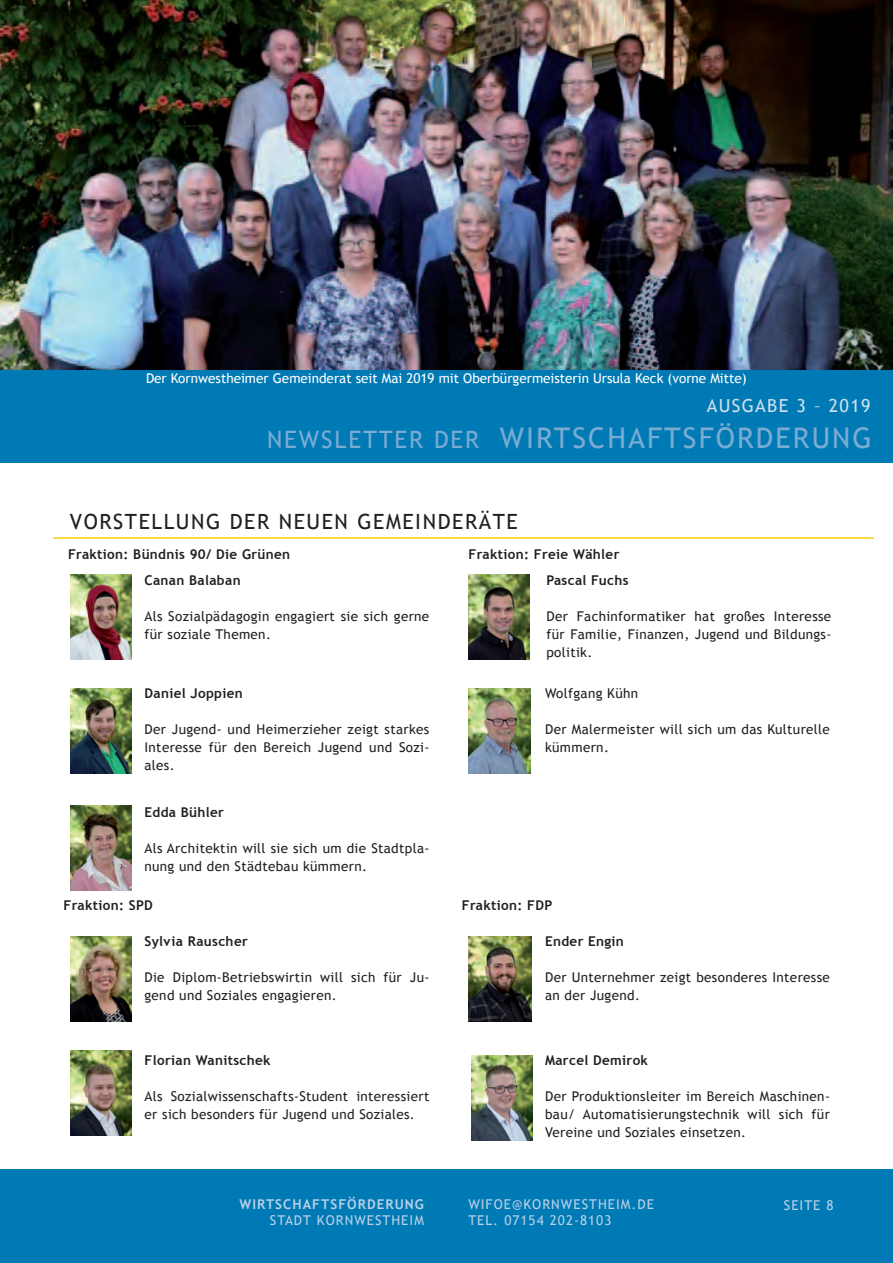
<style>
.page{position:relative;width:893px;height:1263px;background:#fff}
.page>*{position:absolute;margin:0;border:0;box-sizing:border-box;transform-origin:0 0}
.t1{font:28.5px "Trebuchet MS";letter-spacing:.075em;color:#7aabd3}
.t2{font:24px "Trebuchet MS";letter-spacing:.075em;color:#7aabd3}
.t3{font:21px "Trebuchet MS";letter-spacing:.075em;color:#231f20}
.t4{font:18px "Trebuchet MS";letter-spacing:.075em;color:#cfdfee}
.t5{font:13.5px/18px "Trebuchet MS";letter-spacing:.025em;color:#231f20}
.t6{font:700 13.5px/25.5px "Trebuchet MS";letter-spacing:.025em;color:#231f20}
.t7{font:13.5px "Trebuchet MS";color:#fff}
.t8{font:13.5px/16.2px "Trebuchet MS";letter-spacing:.075em;color:#bad0e7}
.t9{font:700 13.5px "Trebuchet MS";letter-spacing:.075em;color:#bad0e7}
</style>
<div class="page">
<div style="left:0;top:1170px;width:893px;height:93px;background:#007ab4"></div>
<hr style="left:53px;top:537px;width:821px;height:2px;background:#feca0a">
<div style="left:0;top:369px;width:893px;height:93px;background:#007ab4"></div>
<img style="left:0;top:0;width:893px;height:369px">
<img style="left:70px;top:575px;width:62px;height:85px">
<img style="left:70px;top:688px;width:62px;height:85px">
<img style="left:70px;top:806px;width:62px;height:85px">
<img style="left:70px;top:936px;width:62px;height:85px">
<img style="left:70px;top:1050px;width:62px;height:86px">
<img style="left:468px;top:575px;width:62px;height:85px">
<img style="left:469px;top:688px;width:62px;height:85px">
<img style="left:469px;top:936px;width:62px;height:85px">
<img style="left:471px;top:1055px;width:62px;height:85px">
<p class="t7" style="left:146px;top:369px;width:602px">Der Kornwestheimer Gemeinderat seit Mai 2019 mit Oberbürgermeisterin Ursula Keck (vorne Mitte)</p>
<h2 class="t2" style="left:267px;top:424px;width:214px">Newsletter der</h2>
<h3 class="t4" style="left:707px;top:394px;width:165px">Ausgabe 3 – 2019</h3>
<h1 class="t1" style="left:500px;top:420px;width:374px">Wirtschaftsförderung</h1>
<h3 class="t3" style="left:70px;top:508px;width:449px">vorstellung der neuen gemeinderäte</h3>
<p class="t6" style="left:145px;top:541px;width:147px;text-indent:-76px">Fraktion: Bündnis 90/ Die Grünen<br>Canan Balaban</p>
<p class="t5" style="left:145px;top:607px;width:286px">Als Sozialpädagogin engagiert sie sich gerne für soziale Themen.</p>
<p class="t6" style="left:469px;top:541px;width:152px">Fraktion: Freie Wähler</p>
<p class="t6" style="left:546px;top:567px;width:84px">Pascal Fuchs</p>
<p class="t5" style="left:546px;top:607px;width:286px;text-align:justify">Der Fachinformatiker hat großes I nteresse für Familie, Finanzen, Jugend und Bildungs&shy;politik.</p>
<p class="t5" style="left:545px;top:684px;width:95px">Wolfgang Kühn</p>
<p class="t5" style="left:545px;top:720px;width:286px">Der Malermeister will sich um das Kulturelle kümmern.</p>
<p class="t6" style="left:145px;top:681px;width:100px">Daniel Joppien</p>
<p class="t5" style="left:145px;top:720px;width:286px;text-align:justify">Der Jugend- und Heimerzieher zeigt starkes I nteresse für den Bereich Jugend und Sozi&shy;ales.</p>
<p class="t6" style="left:145px;top:800px;width:81px">Edda Bühler</p>
<p class="t5" style="left:145px;top:839px;width:286px">Als Architektin will sie sich um die Stadtpla&shy;nung und den Städtebau kümmern.</p>
<p class="t6" style="left:64px;top:892px;width:89px">Fraktion: SPD</p>
<p class="t6" style="left:145px;top:928px;width:105px">Sylvia Rauscher</p>
<p class="t5" style="left:145px;top:968px;width:286px">Die Diplom-Betriebswirtin will sich für Ju&shy;gend und Soziales engagieren.</p>
<p class="t6" style="left:144px;top:1047px;width:128px">Florian Wanitschek</p>
<p class="t5" style="left:144px;top:1087px;width:286px">Als Sozialwissenschafts-Student interessiert er sich besonders für Jugend und Soziales.</p>
<p class="t9" style="left:240px;top:1196px;width:186px">wirtschaftsförderung</p>
<p class="t8" style="left:270px;top:1212px;width:155px">stadt kornwestheim</p>
<p class="t6" style="left:462px;top:892px;width:92px">Fraktion: FD P</p>
<p class="t6" style="left:545px;top:928px;width:80px">Ender Engin</p>
<p class="t5" style="left:545px;top:968px;width:286px">Der Unternehmer zeigt besonderes I nteresse an der Jugend.</p>
<p class="t6" style="left:545px;top:1047px;width:104px">Marcel Demirok</p>
<p class="t5" style="left:545px;top:1087px;width:286px;text-align:justify">Der Produktionsleiter im Bereich Maschinen&shy;bau/ Automatisierungstechnik will sich für Vereine und Soziales einsetzen.</p>
<p class="t8" style="left:468px;top:1196px;width:187px">wifoe@kornwestheim.de tel. 07154 202-8103</p>
<p class="t8" style="left:784px;top:1197px;width:51px">seite 8</p>
</div>
